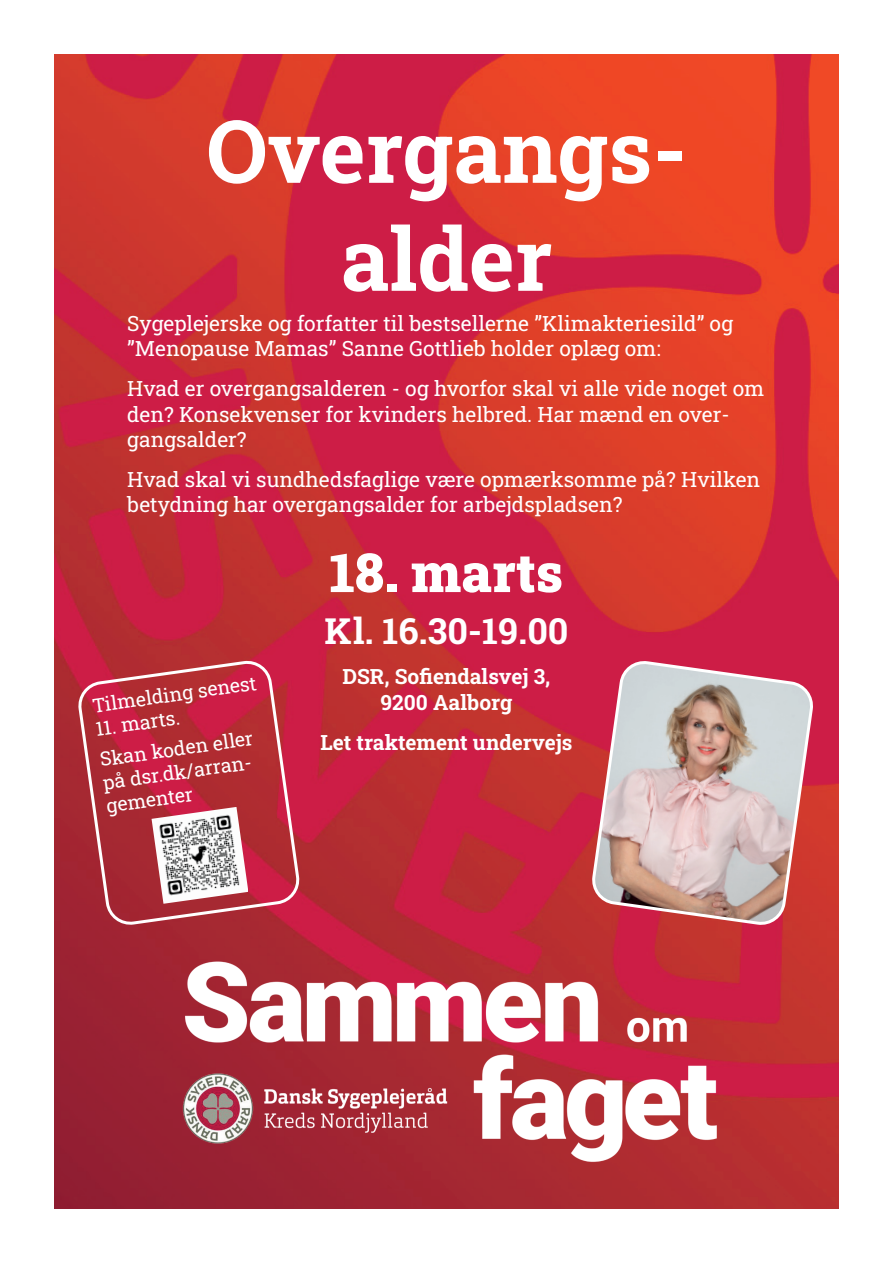
<style>
.page{position:relative;width:893px;height:1263px;background:#fff}
.page>*{position:absolute;margin:0;border:0;box-sizing:border-box;transform-origin:0 0}
.t1{font:700 87px/108px "Roboto Slab";color:#fff;text-align:center}
.t2{font:900 54px "Roboto Slab";color:#fff}
.t3{font:700 36px "Roboto Slab";color:#fff}
.t4{font:21px/25.2px "Roboto Slab";color:#fff}
.t5{font:700 21px/25.2px "Roboto Slab";color:#fff;text-align:center}
.t6{font:19.5px/30.9px "Roboto Slab";color:#fff}
</style>
<div class="page">
<img style="left:54px;top:54px;width:785px;height:1155px">
<svg style="left:589px;top:659px;width:227px;height:269px;background:#cd9e9f"></svg>
<svg style="left:78px;top:661px;width:221px;height:264px;background:#ba4352"></svg>
<img style="left:182px;top:924px;width:535px;height:244px">
<h1 class="t1" style="left:206px;top:95px;width:482px">Overgangs&shy;alder</h1>
<p class="t4" style="left:127px;top:310px;width:608px">Sygeplejerske og forfatter til bestsellerne ”Klimakteriesild” og ”Menopause Mamas” Sanne Gottlieb holder oplæg om:</p>
<p class="t4" style="left:127px;top:376px;width:639px">Hvad er overgangsalderen - og hvorfor skal vi alle vide noget om den? Konsekvenser for kvinders helbred. Har mænd en over&shy;gangsalder?</p>
<p class="t4" style="left:127px;top:466px;width:635px">Hvad skal vi sundhedsfaglige være opmærksomme på? Hvilken betydning har overgangsalder for arbejdspladsen?</p>
<h2 class="t2" style="left:330px;top:535px;width:234px">18. marts</h2>
<h3 class="t3" style="left:324px;top:606px;width:245px">Kl. 16.30-19.00</h3>
<p class="t5" style="left:343px;top:664px;width:209px">DSR, Sofiendalsvej 3,<br>9200 Aalborg</p>
<p class="t5" style="left:320px;top:729px;width:253px">Let traktement undervejs</p>
<p class="t6" style="left:90px;top:690px;width:167px;rotate:-8deg">Tilmelding senest</p>
<p class="t6" style="left:93px;top:713px;width:156px;rotate:-8deg">11. marts.<br>Skan koden eller</p>
<p class="t6" style="left:102px;top:770px;width:154px;line-height:23.4px;rotate:-8deg">på dsr.dk/arran&shy;gementer</p>
</div>
